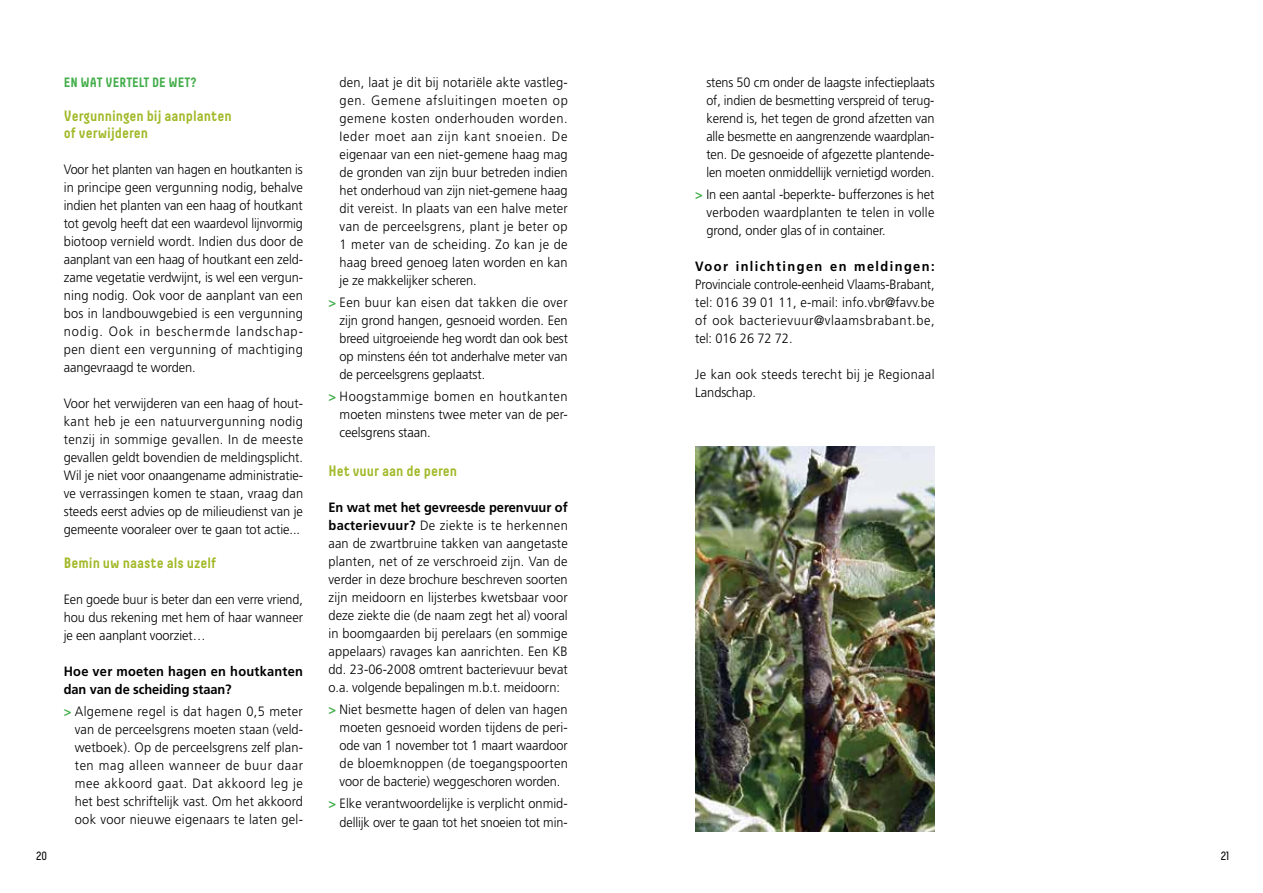
<style>
.page{position:relative;width:1263px;height:893px;background:#fff}
.page>*{position:absolute;margin:0;border:0;box-sizing:border-box;transform-origin:0 0}
.t1{font:700 15px/16.5px "Decima";color:#a3b929;scale:.95 1}
.t2{font:300 13.5px/18px "Frutiger LT Pro";letter-spacing:-.005em;color:#000;text-align:justify;scale:.95 1}
.t3{font:300 13.5px/18px "Frutiger LT Pro";letter-spacing:-.005em;color:#000;text-align:justify;scale:.93 1}
.t4{font:300 13.5px/18px "Frutiger LT Pro";letter-spacing:-.005em;color:#000;text-align:justify;scale:.94 1}
.t5{font:700 13.5px/18px "Frutiger LT Pro";letter-spacing:.02em;color:#000;scale:.95 1}
.t6{font:300 13.5px/18px "Frutiger LT Pro";letter-spacing:.025em;color:#000;scale:.95 1}
.t7{font:700 13.5px "Frutiger LT Pro";letter-spacing:.11em;color:#000;scale:.95 1}
.t8{font:700 13.5px "Decima";color:#41ad49;scale:.95 1}
.t9{font:12px "Decima";color:#000;scale:.95 1}
.s1{font-weight:700;color:#41ad49}
.s2{font-weight:700}
</style>
<div class="page">
<img style="left:695px;top:446px;width:239px;height:385px">
<p class="t8" style="left:64px;top:74px;width:142px">EN WAT VERTELT DE WET?</p>
<p class="t1" style="left:64px;top:107px;width:178px">Vergunningen bij aanplanten of verwijderen</p>
<p class="t3" style="left:64px;top:160px;width:259px">Voor het planten van hagen en houtkanten is in principe geen vergunning nodig, behalve indien het planten van een haag of houtkant tot gevolg heeft dat een waardevol lijnvormig biotoop vernield wordt. Indien dus door de aanplant van een haag of houtkant een zeld&shy;zame vegetatie verdwijnt, is wel een vergun&shy;ning nodig. Ook voor de aanplant van een bos in landbouwgebied is een vergunning nodig. Ook in beschermde landschap&shy;pen dient een vergunning of machtiging aangevraagd te worden.</p>
<p class="t2" style="left:64px;top:394px;width:253px">Voor het verwijderen van een haag of hout&shy;kant heb je een natuurvergunning nodig tenzij in sommige gevallen. In de meeste gevallen geldt bovendien de meldingsplicht.<br>Wil je niet voor onaangename administratie&shy;ve verrassingen komen te staan, vraag dan steeds eerst advies op de milieudienst van je gemeente vooraleer over te gaan tot actie...</p>
<p class="t1" style="left:64px;top:554px;width:162px">Bemin uw naaste als uzelf</p>
<p class="t3" style="left:64px;top:591px;width:259px">Een goede buur is beter dan een verre vriend, hou dus rekening met hem of haar wanneer je een aanplant voorziet…</p>
<p class="t5" style="left:64px;top:662px;width:253px">Hoe ver moeten hagen en houtkanten dan van de scheiding staan?</p>
<p class="t2" style="left:75px;top:703px;width:242px;text-indent:-11px"><span class="s1">&gt;</span> Algemene regel is dat hagen 0,5 meter van de perceelsgrens moeten staan (veld&shy;wetboek). Op de perceelsgrens zelf plan&shy;ten mag alleen wanneer de buur daar mee akkoord gaat. Dat akkoord leg je het best schriftelijk vast. Om het akkoord ook voor nieuwe eigenaars te laten gel-</p>
<p class="t2" style="left:340px;top:73px;width:242px">den, laat je dit bij notariële akte vastleg&shy;gen. Gemene afsluitingen moeten op gemene kosten onderhouden worden.<br>Ieder moet aan zijn kant snoeien. De eigenaar van een niet-gemene haag mag de gronden van zijn buur betreden indien het onderhoud van zijn niet-gemene haag dit vereist. In plaats van een halve meter van de perceelsgrens, plant je beter op 1 meter van de scheiding. Zo kan je de haag breed genoeg laten worden en kan je ze makkelijker scheren.</p>
<p class="t2" style="left:340px;top:293px;width:242px;text-indent:-11px"><span class="s1">&gt;</span> Een buur kan eisen dat takken die over zijn grond hangen, gesnoeid worden. Een breed uitgroeiende heg wordt dan ook best op minstens één tot anderhalve meter van de perceelsgrens geplaatst.</p>
<p class="t2" style="left:340px;top:388px;width:242px;text-indent:-11px"><span class="s1">&gt;</span> Hoogstammige bomen en houtkanten moeten minstens twee meter van de per&shy;ceelsgrens staan.</p>
<p class="t1" style="left:328px;top:462px;width:137px">Het vuur aan de peren</p>
<p class="t2" style="left:328px;top:498px;width:253px"><span class="s2">En wat met het gevreesde perenvuur of bacterievuur?</span> De ziekte is te herkennen aan de zwartbruine takken van aangetaste planten, net of ze verschroeid zijn. Van de verder in deze brochure beschreven soorten zijn meidoorn en lijsterbes kwetsbaar voor deze ziekte die (de naam zegt het al) vooral in boomgaarden bij perelaars (en sommige appelaars) ravages kan aanrichten. Een KB dd. 23-06-2008 omtrent bacterievuur bevat o.a. volgende bepalingen m.b.t. meidoorn:</p>
<p class="t2" style="left:340px;top:701px;width:242px;text-indent:-11px"><span class="s1">&gt;</span> Niet besmette hagen of delen van hagen moeten gesnoeid worden tijdens de peri&shy;ode van 1 november tot 1 maart waardoor de bloemknoppen (de toegangspoorten voor de bacterie) weggeschoren worden.</p>
<p class="t2" style="left:328px;top:795px;width:253px;text-align:right"><span class="s1">&gt;</span> Elke verantwoordelijke is verplicht onmid&shy;dellijk over te gaan tot het snoeien tot min-</p>
<p class="t4" style="left:706px;top:73px;width:244px">stens 50 cm onder de laagste infectieplaats of, indien de besmetting verspreid of terug&shy;kerend is, het tegen de grond afzetten van alle besmette en aangrenzende waardplan&shy;ten. De gesnoeide of afgezette plantende&shy;len moeten onmiddellijk vernietigd worden.</p>
<p class="t2" style="left:706px;top:185px;width:242px;text-indent:-11px"><span class="s1">&gt;</span> In een aantal -beperkte- bufferzones is het verboden waardplanten te telen in volle grond, onder glas of in container.</p>
<p class="t7" style="left:695px;top:258px;width:253px">Voor inlichtingen en meldingen:</p>
<p class="t4" style="left:695px;top:275px;width:256px">Provinciale controle-eenheid Vlaams-Brabant, tel: 016 39 01 11, e-mail: info.vbr@favv.be of ook bacterievuur@vlaamsbrabant.be, tel: 016 26 72 72.</p>
<p class="t6" style="left:695px;top:365px;width:253px">Je kan ook steeds terecht bij je Regionaal<br>Landschap.</p>
<p class="t9" style="left:36px;top:849px;width:13px">20</p>
<p class="t9" style="left:1221px;top:849px;width:10px">21</p>
</div>
